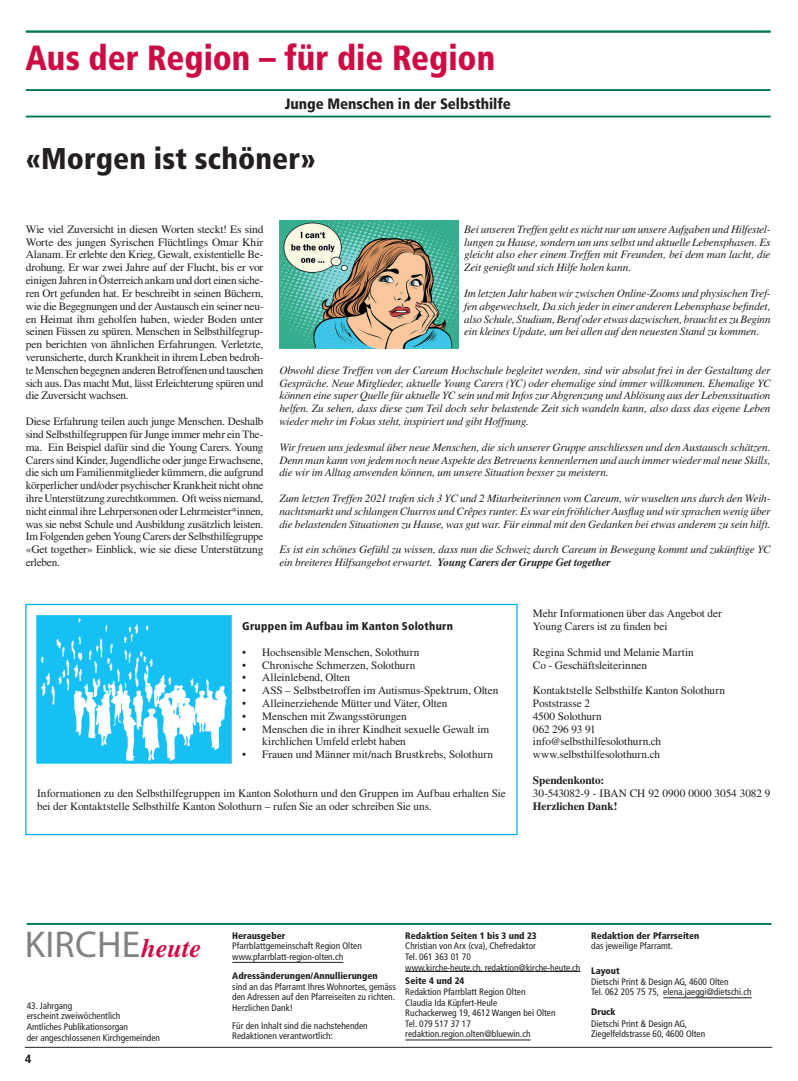
<style>
.page{position:relative;width:798px;height:1081px;background:#fff}
.page>*{position:absolute;margin:0;border:0;box-sizing:border-box;transform-origin:0 0}
.t1{font:37.5px "Myriad Pro";letter-spacing:.005em;color:#808285}
.t2{font:900 condensed 35px "Frutiger";color:#cd0c44;scale:.95 1}
.t3{font:900 condensed 30px "Frutiger";color:#231f20}
.t4{font:900 condensed 15px "Frutiger";color:#231f20}
.t5{font:900 condensed 11.88px "Frutiger";color:#231f20}
.t6{font:11.25px/12.9px "Times";letter-spacing:-.01em;color:#231f20}
.t7{font:italic 11.25px/12.8px "Times";letter-spacing:-.015em;color:#231f20;text-align:justify}
.t8{font:900 condensed 11.25px "Frutiger";letter-spacing:.02em;color:#231f20}
.t9{font:700 11.25px "Times";letter-spacing:-.005em;color:#231f20}
.t10{font:condensed 9.38px/10.6px "Frutiger";color:#231f20}
.t11{font:900 condensed 9.38px "Frutiger";color:#231f20}
.s1{font-weight:700}
.s2{font-family:"Times";font-weight:700;font-style:italic;font-size:26.25px;color:#cd0c44}
</style>
<div class="page">
<hr style="left:25px;top:1047px;width:747px;height:1px;background:#231f20">
<hr style="left:26px;top:31px;width:744px;height:2px;background:#00794a">
<hr style="left:26px;top:89px;width:744px;height:2px;background:#00794a">
<hr style="left:26px;top:116px;width:744px;height:1px;background:#00794a">
<hr style="left:27px;top:923px;width:744px;height:2px;background:#00794a">
<hr style="left:232px;top:962px;width:111px;height:1px;background:#231f20">
<hr style="left:663px;top:997px;width:88px;height:1px;background:#231f20">
<hr style="left:405px;top:971px;width:175px;height:1px;background:#231f20">
<hr style="left:405px;top:1039px;width:125px;height:1px;background:#231f20">
<img style="left:279px;top:220px;width:179px;height:128px">
<div style="left:25px;top:604px;width:492px;height:231px;border:1px solid #00aeef"></div>
<img style="left:37px;top:615px;width:194px;height:148px">
<h2 class="t2" style="left:26px;top:37px;width:495px">Aus der Region – für die Region</h2>
<h3 class="t4" style="left:284px;top:95px;width:227px">Junge Menschen in der Selbsthilfe</h3>
<h3 class="t3" style="left:26px;top:140px;width:291px">«Morgen ist schöner»</h3>
<p class="t6" style="left:26px;top:222px;width:239px;text-align:justify">Wie viel Zuversicht in diesen Worten steckt! Es sind Worte des jungen Syrischen Flüchtlings Omar Khir Alanam. Er erlebte den Krieg, Gewalt, existentielle Be&shy;drohung. Er war zwei Jahre auf der Flucht, bis er vor einigen Jahren in Österreich ankam und dort einen siche&shy;ren Ort gefunden hat. Er beschreibt in seinen Büchern, wie die Begegnungen und der Austausch ein seiner neu&shy;en Heimat ihm geholfen haben, wieder Boden unter seinen Füssen zu spüren. Menschen in Selbsthilfegrup&shy;pen berichten von ähnlichen Erfahrungen. Verletzte, verunsicherte, durch Krankheit in ihrem Leben bedroh&shy;te Menschen begegnen anderen Betroffenen und tauschen sich aus. Das macht Mut, lässt Erleichterung spüren und die Zuversicht wachsen.</p>
<p class="t6" style="left:26px;top:415px;width:239px;text-align:justify">Diese Erfahrung teilen auch junge Menschen. Deshalb sind Selbsthilfegruppen für Junge immer mehr ein The&shy;ma. Ein Beispiel dafür sind die Young Carers. Young Carers sind Kinder, Jugendliche oder junge Erwachsene, die sich um Familienmitglieder kümmern, die aufgrund körperlicher und/oder psychischer Krankheit nicht ohne ihre Unterstützung zurechtkommen. Oft weiss niemand, nicht einmal ihre Lehrpersonen oder Lehrmeister*innen, was sie nebst Schule und Ausbildung zusätzlich leisten.<br>Im Folgenden geben Young Carers der Selbsthilfegruppe «Get together» Einblick, wie sie diese Unterstützung erleben.</p>
<p class="t7" style="left:464px;top:223px;width:308px">Bei unseren Treffen geht es nicht nur um unsere Aufgaben und Hilfestel&shy;lungen zu Hause, sondern um uns selbst und aktuelle Lebensphasen. Es gleicht also eher einem Treffen mit Freunden, bei dem man lacht, die Zeit genießt und sich Hilfe holen kann.</p>
<p class="t7" style="left:464px;top:287px;width:308px">Im letzten Jahr haben wir zwischen Online-Zooms und physischen Tref&shy;fen abgewechselt, Da sich jeder in einer anderen Lebensphase befindet, also Schule, Studium, Beruf oder etwas dazwischen, braucht es zu Beginn ein kleines Update, um bei allen auf den neuesten Stand zu kommen.</p>
<p class="t7" style="left:279px;top:364px;width:492px">Obwohl diese Treffen von der Careum Hochschule begleitet werden, sind wir absolut frei in der Gestaltung der Gespräche. Neue Mitglieder, aktuelle Young Carers (YC) oder ehemalige sind immer willkommen. Ehemalige YC können eine super Quelle für aktuelle YC sein und mit Infos zur Abgrenzung und Ablösung aus der Lebenssituation helfen. Zu sehen, dass diese zum Teil doch sehr belastende Zeit sich wandeln kann, also dass das eigene Leben wieder mehr im Fokus steht, inspiriert und gibt Hoffnung.</p>
<p class="t7" style="left:279px;top:440px;width:492px">Wir freuen uns jedesmal über neue Menschen, die sich unserer Gruppe anschliessen und den Austausch schätzen.<br>Denn man kann von jedem noch neue Aspekte des Betreuens kennenlernen und auch immer wieder mal neue Skills, die wir im Alltag anwenden können, um unsere Situation besser zu meistern.</p>
<p class="t7" style="left:279px;top:492px;width:492px">Zum letzten Treffen 2021 trafen sich 3 YC und 2 Mitarbeiterinnen vom Careum, wir wuselten uns durch den Weih&shy;nachtsmarkt und schlangen Churros und Crêpes runter. Es war ein fröhlicher Ausflug und wir sprachen wenig über die belastenden Situationen zu Hause, was gut war. Für einmal mit den Gedanken bei etwas anderem zu sein hilft.</p>
<p class="t7" style="left:279px;top:543px;width:492px">Es ist ein schönes Gefühl zu wissen, dass nun die Schweiz durch Careum in Bewegung kommt und zukünftige YC ein breiteres Hilfsangebot erwartet. <span class="s1">Young Carers der Gruppe Get together</span></p>
<p class="t8" style="left:242px;top:619px;width:212px">Gruppen im Aufbau im Kanton Solothurn</p>
<p class="t6" style="left:242px;top:645px;width:178px">• Hochsensible Menschen, Solothurn</p>
<p class="t6" style="left:242px;top:658px;width:174px">• Chronische Schmerzen, Solothurn</p>
<p class="t6" style="left:242px;top:671px;width:109px">• Alleinlebend, Olten</p>
<p class="t6" style="left:242px;top:684px;width:257px">• ASS – Selbstbetroffen im Autismus-Spektrum, Olten</p>
<p class="t6" style="left:242px;top:697px;width:207px">• Alleinerziehende Mütter und Väter, Olten</p>
<p class="t6" style="left:242px;top:709px;width:166px">• Menschen mit Zwangsstörungen</p>
<p class="t6" style="left:262px;top:722px;width:228px;text-indent:-20px">• Menschen die in ihrer Kindheit sexuelle Gewalt im kirchlichen Umfeld erlebt haben</p>
<p class="t6" style="left:242px;top:748px;width:252px">• Frauen und Männer mit/nach Brustkrebs, Solothurn</p>
<p class="t6" style="left:37px;top:786px;width:470px">Informationen zu den Selbsthilfegruppen im Kanton Solothurn und den Gruppen im Aufbau erhalten Sie bei der Kontaktstelle Selbsthilfe Kanton Solothurn – rufen Sie an oder schreiben Sie uns.</p>
<p class="t6" style="left:532px;top:607px;width:190px">Mehr Informationen über das Angebot der<br>Young Carers ist zu finden bei</p>
<p class="t6" style="left:532px;top:645px;width:162px">Regina Schmid und Melanie Martin<br>Co - Geschäftsleiterinnen</p>
<p class="t6" style="left:532px;top:684px;width:193px">Kontaktstelle Selbsthilfe Kanton Solothurn<br>Poststrasse 2<br>4500 Solothurn<br>062 296 93 91 info@selbsthilfesolothurn.ch www.selbsthilfesolothurn.ch</p>
<p class="t9" style="left:532px;top:773px;width:73px">Spendenkonto:</p>
<p class="t6" style="left:532px;top:786px;width:239px">30-543082-9 - IBAN CH 92 0900 0000 3054 3082 9</p>
<p class="t9" style="left:532px;top:799px;width:86px">Herzlichen Dank!</p>
<h1 class="t1" style="left:25px;top:921px;width:178px">KIRCHE <span class="s2">heute</span></h1>
<p class="t10" style="left:27px;top:1000px;width:135px">43. Jahrgang<br>erscheint zweiwöchentlich<br>Amtliches Publikationsorgan<br>der angeschlossenen Kirchgemeinden</p>
<p class="t5" style="left:25px;top:1052px;width:8px">4</p>
<p class="t11" style="left:232px;top:929px;width:55px">Herausgeber</p>
<p class="t10" style="left:232px;top:941px;width:131px">Pfarrblattgemeinschaft Region Olten www.pfarrblatt-region-olten.ch</p>
<p class="t11" style="left:232px;top:970px;width:147px">Adressänderungen/Annullierungen</p>
<p class="t10" style="left:232px;top:981px;width:165px;text-align:justify">sind an das Pfarramt Ihres Wohnortes, gemäss den Adressen auf den Pfarreiseiten zu richten.<br>Herzlichen Dank!</p>
<p class="t10" style="left:232px;top:1020px;width:137px">Für den Inhalt sind die nachstehenden<br>Redaktionen verantwortlich:</p>
<p class="t11" style="left:405px;top:929px;width:133px">Redaktion Seiten 1 bis 3 und 23</p>
<p class="t10" style="left:405px;top:941px;width:176px">Christian von Arx (cva), Chefredaktor<br>Tel. 061 363 01 70<br>www.kirche-heute.ch, redaktion@kirche-heute.ch</p>
<p class="t11" style="left:405px;top:975px;width:61px">Seite 4 und 24</p>
<p class="t10" style="left:405px;top:986px;width:152px">Redaktion Pfarrblatt Region Olten<br>Claudia Ida Küpfert-Heule<br>Ruchackerweg 19, 4612 Wangen bei Olten<br>Tel. 079 517 37 17 redaktion.region.olten@bluewin.ch</p>
<p class="t11" style="left:591px;top:929px;width:110px">Redaktion der Pfarrseiten</p>
<p class="t10" style="left:591px;top:941px;width:83px">das jeweilige Pfarramt.</p>
<p class="t11" style="left:591px;top:965px;width:30px">Layout</p>
<p class="t10" style="left:591px;top:976px;width:162px">Dietschi Print &amp; Design AG, 4600 Olten<br>Tel. 062 205 75 75, elena.jaeggi@dietschi.ch</p>
<p class="t11" style="left:591px;top:1006px;width:26px">Druck</p>
<p class="t10" style="left:591px;top:1018px;width:116px">Dietschi Print &amp; Design AG,<br>Ziegelfeldstrasse 60, 4600 Olten</p>
</div>
